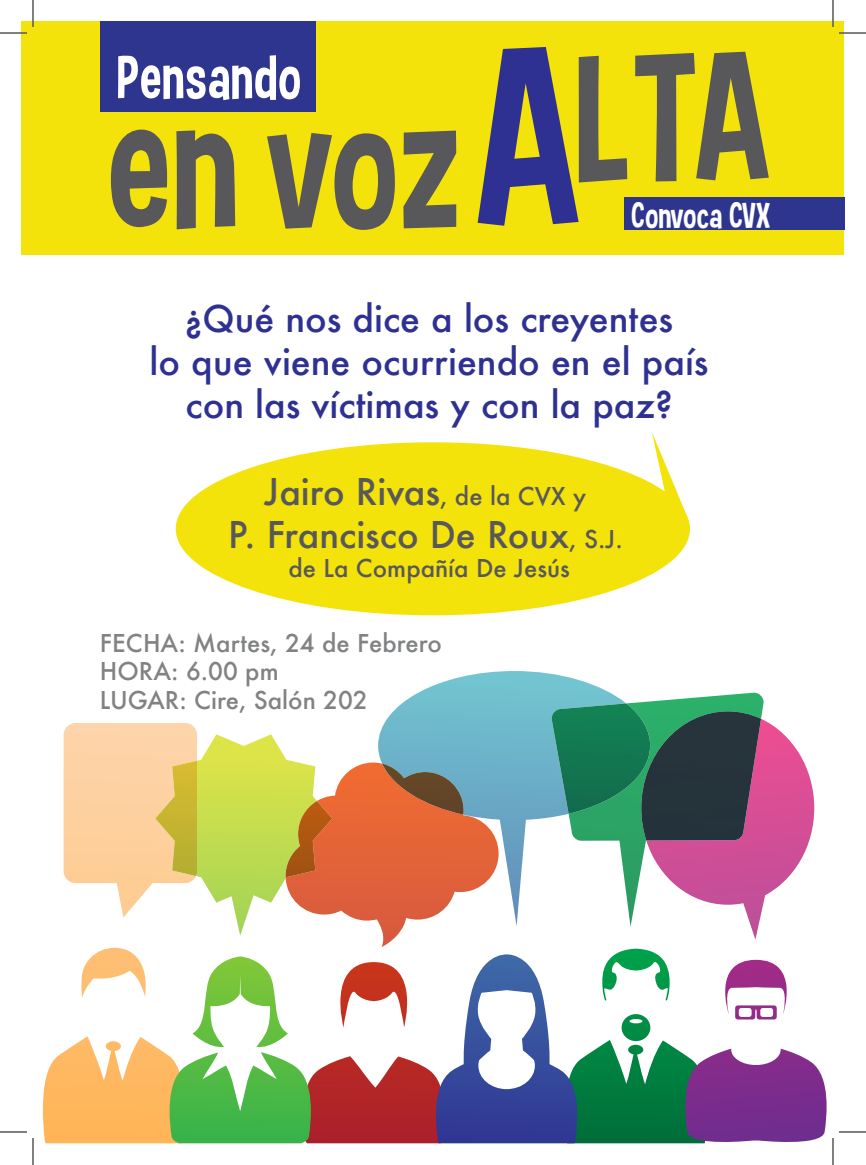
<style>
.page{position:relative;width:866px;height:1165px;background:#fff}
.page>*{position:absolute;margin:0;border:0;box-sizing:border-box;transform-origin:0 0}
.t1{font:184.7px "Curse Casual";color:#58585b}
.t2{font:62.8px "Curse Casual";color:#fff}
.t3{font:500 36px/43.2px "Futura";color:#2e3191;text-align:center}
.t4{font:500 36px/43.2px "Futura";color:#58585b;text-align:center}
.t5{font:36px "Curse Casual";color:#fff}
.t6{font:500 24px/28.8px "Futura";color:#808284}
.t7{font:500 24px "Futura";color:#58585b}
.s1{font-size:252.3px;color:#2e3191}
.s2{font-size:24px}
</style>
<div class="page">
<div style="left:22px;top:22px;width:822px;height:233px;background:#f4e30b"></div>
<div style="left:624px;top:197px;width:220px;height:33px;background:#2e358e"></div>
<div style="left:101px;top:22px;width:215px;height:90px;background:#2e358e"></div>
<svg style="left:176px;top:432px;width:514px;height:183px;fill:#f4e30b"></svg>
<svg style="left:632px;top:692px;width:132px;height:27px"></svg>
<img style="left:650px;top:711px;width:111px;height:8px">
<svg style="left:387px;top:671px;width:239px;height:48px"></svg>
<img style="left:552px;top:703px;width:98px;height:16px">
<hr style="left:0;top:32px;width:27px;height:2px;background:#fff">
<hr style="left:839px;top:32px;width:27px;height:2px;background:#fff">
<hr style="left:32px;top:0;width:2px;height:27px;background:#fff">
<hr style="left:832px;top:0;width:2px;height:27px;background:#fff">
<svg style="left:0;top:33px;width:27px;height:1px"></svg>
<svg style="left:839px;top:33px;width:27px;height:1px"></svg>
<svg style="left:0;top:1131px;width:27px;height:1px"></svg>
<svg style="left:33px;top:0;width:1px;height:27px"></svg>
<svg style="left:833px;top:0;width:1px;height:27px"></svg>
<svg style="left:33px;top:719px;width:833px;height:446px"></svg>
<h1 class="t1" style="left:106px;top:53px;width:662px">en voz<span class="s1">A</span><sup>LTA</sup></h1>
<h2 class="t2" style="left:116px;top:39px;width:186px">Pensando</h2>
<p class="t5" style="left:631px;top:193px;width:141px">Convoca CVX</p>
<p class="t3" style="left:150px;top:296px;width:561px">¿Qué nos dice a los creyentes<br>lo que viene ocurriendo en el país con las víctimas y con la paz?</p>
<p class="t4" style="left:228px;top:469px;width:396px">Jairo Rivas<span class="s2">, de la CVX y<br></span>P. Francisco De Roux<span class="s2">, S.J.</span></p>
<p class="t7" style="left:288px;top:551px;width:283px">de La Compañía De Jesús</p>
<p class="t6" style="left:100px;top:628px;width:344px">FECHA: Martes, 24 de Febrero<br>HORA: 6.00 pm<br>LUGAR: Cire, Salón 202</p>
</div>
